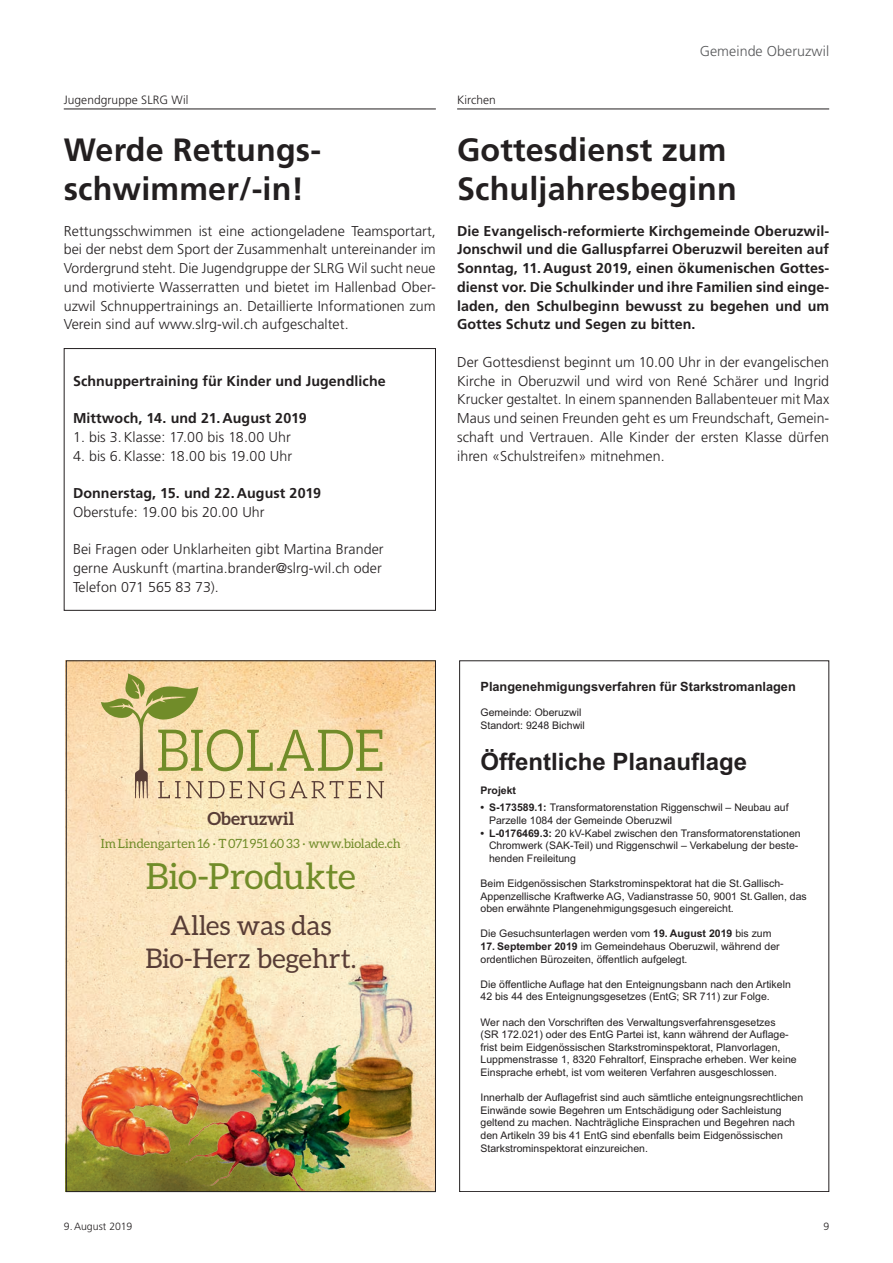
<style>
.page{position:relative;width:893px;height:1263px;background:#fff}
.page>*{position:absolute;margin:0;border:0;box-sizing:border-box;transform-origin:0 0}
.t1{font:36px "Aleo";letter-spacing:-.005em;color:#718c29}
.t2{font:700 32.25px/39px "Frutiger LT Std";letter-spacing:.005em;color:#231f20}
.t3{font:27px/33px "Aleo";letter-spacing:-.005em;color:#583d36;text-align:center}
.t4{font:700 24px "Arial";color:#231f20}
.t5{font:700 18px "Aleo";letter-spacing:-.005em;color:#583d36}
.t6{font:300 14.25px/18.8px "Frutiger LT Std";letter-spacing:.005em;color:#231f20;text-align:justify}
.t7{font:700 14.25px/18.8px "Frutiger LT Std";letter-spacing:.005em;color:#231f20;text-align:justify}
.t8{font:300 14.25px "Frutiger LT Std";letter-spacing:.005em;color:#57585a}
.t9{font:700 12.75px "Arial";color:#231f20}
.t10{font:12.75px "Aleo";color:#718c29}
.t11{font:300 12px "Frutiger LT Std";letter-spacing:.005em;color:#231f20}
.t12{font:10.5px/12.6px "Arial";color:#231f20}
.t13{font:300 10.5px "Frutiger LT Std";letter-spacing:.005em;color:#231f20}
.t14{font:700 10.5px "Arial";color:#231f20}
.s1{font-weight:700}
</style>
<div class="page">
<hr style="left:457px;top:109px;width:372px;height:1px;background:#231f20">
<hr style="left:64px;top:109px;width:372px;height:1px;background:#231f20">
<div style="left:64px;top:348px;width:372px;height:263px;border:1px solid #231f20"></div>
<img style="left:68px;top:662px;width:366px;height:390px">
<img style="left:149px;top:970px;width:161px;height:77px">
<img style="left:68px;top:1052px;width:366px;height:138px">
<img style="left:78px;top:1047px;width:105px;height:128px">
<img style="left:183px;top:1036px;width:170px;height:154px">
<img style="left:325px;top:956px;width:96px;height:199px">
<svg style="left:101px;top:673px;width:283px;height:125px;background:#e1cc97"></svg>
<p class="t11" style="left:64px;top:93px;width:126px">Jugendgruppe SLRG Wil</p>
<h2 class="t2" style="left:64px;top:130px;width:257px">Werde Rettungs&shy;schwimmer/-in!</h2>
<p class="t6" style="left:64px;top:222px;width:374px">Rettungsschwimmen ist eine actiongeladene Teamsportart, bei der nebst dem Sport der Zusammenhalt untereinander im Vordergrund steht. Die Jugendgruppe der SLRG Wil sucht neue und motivierte Wasserratten und bietet im Hallenbad Ober&shy;uzwil Schnuppertrainings an. Detaillierte Informationen zum Verein sind auf www.slrg-wil.ch aufgeschaltet.</p>
<h3 class="t7" style="left:73px;top:371px;width:314px">Schnuppertraining für Kinder und Jugendliche</h3>
<h3 class="t7" style="left:73px;top:409px;width:235px">Mittwoch, 14. und 21.August 2019</h3>
<h3 class="t6" style="left:73px;top:428px;width:219px">1. bis 3.Klasse: 17.00 bis 18.00 Uhr</h3>
<h3 class="t6" style="left:73px;top:447px;width:221px">4. bis 6.Klasse: 18.00 bis 19.00 Uhr</h3>
<h3 class="t7" style="left:73px;top:484px;width:250px">Donnerstag, 15. und 22.August 2019</h3>
<h3 class="t6" style="left:73px;top:503px;width:193px">Oberstufe: 19.00 bis 20.00 Uhr</h3>
<h3 class="t6" style="left:73px;top:540px;width:312px;text-align:left">Bei Fragen oder Unklarheiten gibt Martina Brander gerne Auskunft (martina.brander@slrg-wil.ch oder<br>Telefon 071 565 83 73).</h3>
<h3 class="t8" style="left:700px;top:43px;width:131px">Gemeinde Oberuzwil</h3>
<p class="t11" style="left:457px;top:93px;width:40px">Kirchen</p>
<h2 class="t2" style="left:457px;top:130px;width:281px">Gottesdienst zum<br>Schuljahresbeginn</h2>
<p class="t7" style="left:457px;top:221px;width:374px">Die Evangelisch-reformierte Kirchgemeinde Oberuzwil-Jonschwil und die Galluspfarrei Oberuzwil bereiten auf Sonntag, 11.August 2019, einen ökumenischen Gottes&shy;dienst vor. Die Schulkinder und ihre Familien sind einge&shy;laden, den Schulbeginn bewusst zu begehen und um Gottes Schutz und Segen zu bitten.</p>
<p class="t6" style="left:457px;top:353px;width:374px">Der Gottesdienst beginnt um 10.00 Uhr in der evangelischen Kirche in Oberuzwil und wird von René Schärer und Ingrid Krucker gestaltet. In einem spannenden Ballabenteuer mit Max Maus und seinen Freunden geht es um Freundschaft, Gemein&shy;schaft und Vertrauen. Alle Kinder der ersten Klasse dürfen ihren «Schulstreifen» mitnehmen.</p>
<h3 class="t5" style="left:207px;top:807px;width:89px">Oberuzwil</h3>
<p class="t10" style="left:101px;top:836px;width:302px">Im Lindengarten 16 · T 071 951 60 33 · www.biolade.ch</p>
<h1 class="t1" style="left:146px;top:856px;width:211px">Bio-Produkte</h1>
<h3 class="t3" style="left:145px;top:908px;width:213px">Alles was das<br>Bio-Herz begehrt.</h3>
<p class="t9" style="left:480px;top:678px;width:317px">Plangenehmigungsverfahren für Starkstromanlagen</p>
<p class="t12" style="left:480px;top:706px;width:106px">Gemeinde: Oberuzwil<br>Standort: 9248 Bichwil</p>
<h3 class="t4" style="left:480px;top:746px;width:268px">Öffentliche Planauflage</h3>
<p class="t14" style="left:480px;top:784px;width:37px">Projekt</p>
<p class="t12" style="left:489px;top:801px;width:301px;text-indent:-9px"><span class="s1">• S-173589.1:</span> Transformatorenstation Riggenschwil – Neubau auf<br>Parzelle 1084 der Gemeinde Oberuzwil</p>
<p class="t12" style="left:489px;top:827px;width:313px;text-indent:-9px"><span class="s1">• L-0176469.3:</span> 20 kV-Kabel zwischen den Transformatorenstationen<br>Chromwerk (SAK-Teil) und Riggenschwil – Verkabelung der beste&shy;henden Freileitung</p>
<p class="t12" style="left:480px;top:877px;width:328px">Beim Eidgenössischen Starkstrominspektorat hat die St. Gallisch-<br>Appenzellische Kraftwerke AG, Vadianstrasse 50, 9001 St. Gallen, das oben erwähnte Plangenehmigungsgesuch eingereicht.</p>
<p class="t12" style="left:480px;top:927px;width:292px">Die Gesuchsunterlagen werden vom <span class="s1">19. August 2019</span> bis zum</p>
<p class="t12" style="left:480px;top:940px;width:301px"><span class="s1">17. September 2019</span> im Gemeindehaus Oberuzwil, während der ordentlichen Bürozeiten, öffentlich aufgelegt.</p>
<p class="t12" style="left:480px;top:978px;width:312px">Die öffentliche Auflage hat den Enteignungsbann nach den Artikeln<br>42 bis 44 des Enteignungsgesetzes (EntG; SR 711) zur Folge.</p>
<p class="t12" style="left:480px;top:1016px;width:318px">Wer nach den Vorschriften des Verwaltungsverfahrensgesetzes<br>(SR 172.021) oder des EntG Partei ist, kann während der Auflage&shy;frist beim Eidgenössischen Starkstrominspektorat, Planvorlagen, Luppmenstrasse 1, 8320 Fehraltorf, Einsprache erheben. Wer keine Einsprache erhebt, ist vom weiteren Verfahren ausgeschlossen.</p>
<p class="t12" style="left:480px;top:1091px;width:324px">Innerhalb der Auflagefrist sind auch sämtliche enteignungsrechtlichen Einwände sowie Begehren um Entschädigung oder Sachleistung geltend zu machen. Nachträgliche Einsprachen und Begehren nach den Artikeln 39 bis 41 EntG sind ebenfalls beim Eidgenössischen Starkstrominspektorat einzureichen.</p>
<p class="t13" style="left:64px;top:1220px;width:70px">9.August 2019</p>
<p class="t13" style="left:823px;top:1220px;width:7px">9</p>
</div>
